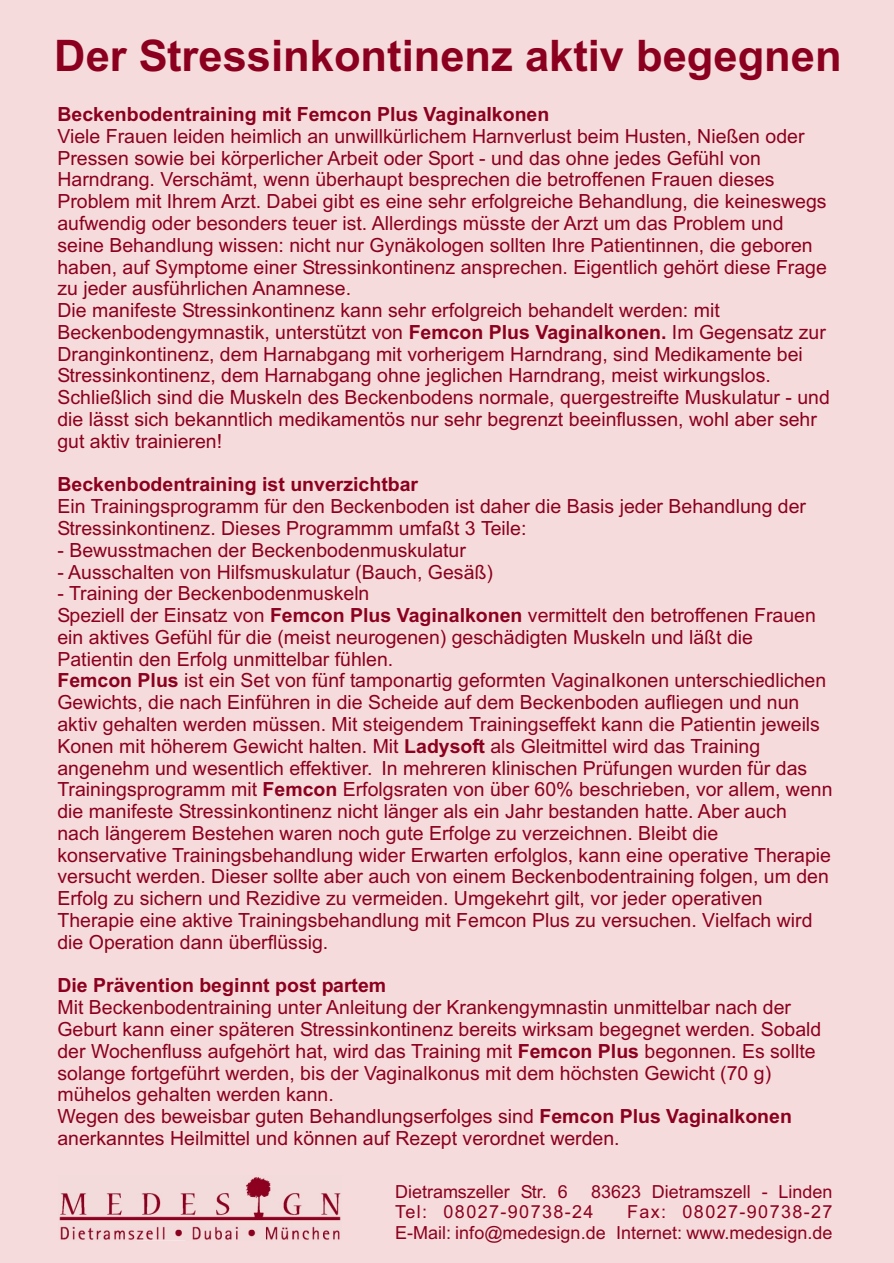
<style>
.page{position:relative;width:894px;height:1263px;background:#f5dbdb}
.page>*{position:absolute;margin:0;border:0;box-sizing:border-box;transform-origin:0 0}
.t1{font:700 43.5px "Arial";color:#8c001f}
.t2{font:19.5px/21.8px "Arial";color:#8c001f}
.t3{font:700 19.5px "Arial";color:#8c001f}
.t4{font:18px/20.1px "Arial";color:#8c001f}
.s1{font-weight:700}
</style>
<div class="page">
<img style="left:59px;top:1176px;width:282px;height:65px">
<h1 class="t1" style="left:54px;top:39px;width:789px">Der Stressinkontinenz aktiv begegnen</h1>
<p class="t3" style="left:57px;top:107px;width:493px">Beckenbodentraining mit Femcon Plus VaginaIkonen</p>
<p class="t2" style="left:57px;top:127px;width:774px">Viele Frauen leiden heimlich an unwillkürlichem Harnverlust beim Husten, Nießen oder Pressen sowie bei körperlicher Arbeit oder Sport - und das ohne jedes Gefühl von Harndrang. Verschämt, wenn überhaupt besprechen die betroffenen Frauen dieses Problem mit Ihrem Arzt. Dabei gibt es eine sehr erfolgreiche Behandlung, die keineswegs aufwendig oder besonders teuer ist. Allerdings müsste der Arzt um das Problem und seine Behandlung wissen: nicht nur Gynäkologen sollten Ihre Patientinnen, die geboren haben, auf Symptome einer Stressinkontinenz ansprechen. Eigentlich gehört diese Frage zu jeder ausführlichen Anamnese.<br>Die manifeste Stressinkontinenz kann sehr erfolgreich behandelt werden: mit Beckenbodengymnastik, unterstützt von <span class="s1">Femcon Plus Vaginalkonen.</span> Im Gegensatz zur Dranginkontinenz, dem Harnabgang mit vorherigem Harndrang, sind Medikamente bei Stressinkontinenz, dem Harnabgang ohne jeglichen Harndrang, meist wirkungslos.<br>Schließlich sind die Muskeln des Beckenbodens normale, quergestreifte Muskulatur - und die lässt sich bekanntlich medikamentös nur sehr begrenzt beeinflussen, wohl aber sehr gut aktiv trainieren!</p>
<p class="t3" style="left:57px;top:477px;width:362px">Beckenbodentraining ist unverzichtbar</p>
<p class="t2" style="left:57px;top:497px;width:750px">Ein Trainingsprogramm für den Beckenboden ist daher die Basis jeder Behandlung der<br>Stressinkontinenz. Dieses Programmm umfaßt 3 Teile:</p>
<p class="t2" style="left:57px;top:541px;width:410px">- Bewusstmachen der Beckenbodenmuskulatur</p>
<p class="t2" style="left:57px;top:563px;width:437px">- Ausschalten von Hilfsmuskulatur (Bauch, Gesäß)</p>
<p class="t2" style="left:57px;top:584px;width:777px">- Training der Beckenbodenmuskeln<br>Speziell der Einsatz von <span class="s1">Femcon Plus Vaginalkonen</span> vermittelt den betroffenen Frauen ein aktives Gefühl für die (meist neurogenen) geschädigten Muskeln und läßt die Patientin den Erfolg unmittelbar fühlen.<br><span class="s1">Femcon Plus</span> ist ein Set von fünf tamponartig geformten VaginaIkonen unterschiedlichen Gewichts, die nach Einführen in die Scheide auf dem Beckenboden aufliegen und nun aktiv gehalten werden müssen. Mit steigendem Trainingseffekt kann die Patientin jeweils Konen mit höherem Gewicht halten. Mit <span class="s1">Ladysoft</span> als Gleitmittel wird das Training angenehm und wesentlich effektiver. In mehreren klinischen Prüfungen wurden für das Trainingsprogramm mit <span class="s1">Femcon</span> Erfolgsraten von über 60% beschrieben, vor allem, wenn die manifeste Stressinkontinenz nicht länger als ein Jahr bestanden hatte. Aber auch nach längerem Bestehen waren noch gute Erfolge zu verzeichnen. Bleibt die konservative Trainingsbehandlung wider Erwarten erfolglos, kann eine operative Therapie versucht werden. Dieser sollte aber auch von einem Beckenbodentraining folgen, um den Erfolg zu sichern und Rezidive zu vermeiden. Umgekehrt gilt, vor jeder operativen Therapie eine aktive Trainingsbehandlung mit Femcon Plus zu versuchen. Vielfach wird die Operation dann überflüssig.</p>
<p class="t3" style="left:57px;top:978px;width:330px">Die Prävention beginnt post partem</p>
<p class="t2" style="left:57px;top:998px;width:765px">Mit Beckenbodentraining unter Anleitung der Krankengymnastin unmittelbar nach der Geburt kann einer späteren Stressinkontinenz bereits wirksam begegnet werden. Sobald der Wochenfluss aufgehört hat, wird das Training mit <span class="s1">Femcon Plus</span> begonnen. Es sollte solange fortgeführt werden, bis der Vaginalkonus mit dem höchsten Gewicht (70 g) mühelos gehalten werden kann.<br>Wegen des beweisbar guten Behandlungserfolges sind <span class="s1">Femcon Plus Vaginalkonen </span>anerkanntes Heilmittel und können auf Rezept verordnet werden.</p>
<p class="t4" style="left:395px;top:1184px;width:174px">Dietramszeller Str. 6</p>
<p class="t4" style="left:395px;top:1184px;width:439px;text-indent:196px">83623 Dietramszell - Linden<br>Tel: 08027-90738-24</p>
<p class="t4" style="left:395px;top:1204px;width:439px;text-align:right">Fax: 08027-90738-27<br>E-Mail: info@medesign.de Internet: www.medesign.de</p>
</div>
